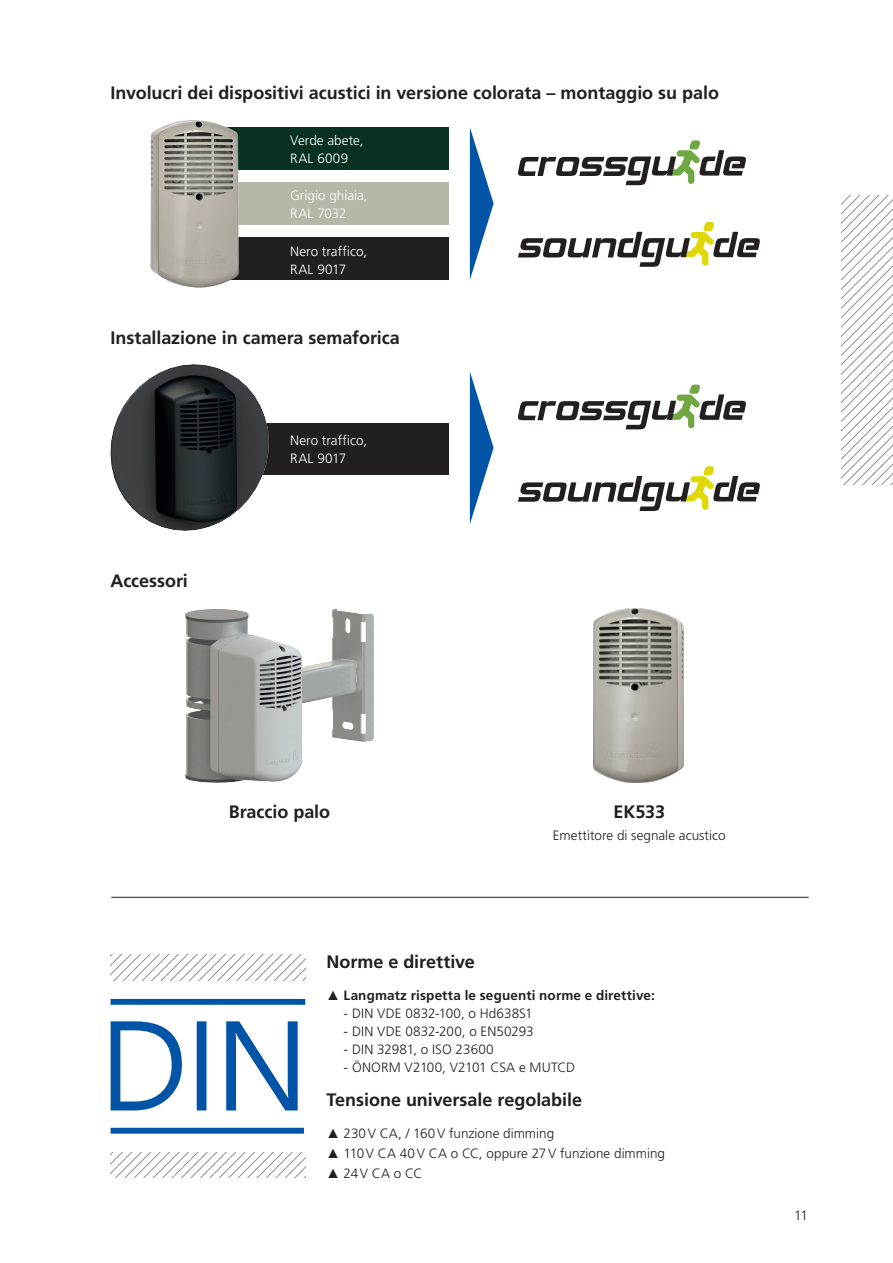
<style>
.page{position:relative;width:893px;height:1263px;background:#fff}
.page>*{position:absolute;margin:0;border:0;box-sizing:border-box;transform-origin:0 0}
.Subheadline{font:700 18px "Frutiger LT Pro";letter-spacing:-.005em;color:#231f20}
.Fließtext{font:300 13.5px "Frutiger LT Pro";letter-spacing:.005em;color:#231f20}
.Fließtext-2{font:300 13.5px/18px "Frutiger LT Pro";color:#fff}
.t1{font:700 13.5px "Frutiger LT Pro";letter-spacing:.01em;color:#231f20}
.s1{font-family:"Arial";font-weight:400}
</style>
<div class="page">
<svg style="left:518px;top:140px;width:228px;height:45px"></svg>
<svg style="left:518px;top:385px;width:228px;height:44px"></svg>
<div style="left:194px;top:182px;width:255px;height:43px;background:#b6b7a9"></div>
<div style="left:199px;top:237px;width:250px;height:43px;background:#231f20"></div>
<div style="left:225px;top:423px;width:224px;height:51px;background:#231f20"></div>
<svg style="left:518px;top:222px;width:242px;height:45px"></svg>
<svg style="left:518px;top:466px;width:242px;height:45px"></svg>
<img style="left:186px;top:608px;width:187px;height:175px">
<img style="left:111px;top:365px;width:158px;height:166px">
<div style="left:194px;top:127px;width:255px;height:43px;background:#083122"></div>
<img style="left:150px;top:120px;width:89px;height:167px">
<img style="left:594px;top:608px;width:90px;height:175px">
<hr style="left:111px;top:897px;width:698px;height:1px;background:#231f20">
<svg style="left:470px;top:128px;width:24px;height:152px"></svg>
<svg style="left:470px;top:372px;width:24px;height:152px"></svg>
<svg style="left:842px;top:196px;width:51px;height:289px"></svg>
<div style="left:111px;top:999px;width:194px;height:6px;background:#0154a6"></div>
<div style="left:111px;top:1128px;width:193px;height:6px;background:#0154a6"></div>
<svg style="left:111px;top:1021px;width:187px;height:89px"></svg>
<svg style="left:111px;top:955px;width:194px;height:25px"></svg>
<svg style="left:111px;top:1152px;width:194px;height:26px"></svg>
<p class="Subheadline" style="left:111px;top:82px;width:610px">Involucri dei dispositivi acustici in versione colorata – montaggio su palo</p>
<p class="Fließtext-2" style="left:290px;top:131px;width:75px">Verde abete,<br>RAL 6009</p>
<p class="Fließtext-2" style="left:290px;top:186px;width:79px">Grigio ghiaia,<br>RAL 7032</p>
<p class="Fließtext-2" style="left:290px;top:242px;width:78px">Nero traffico,<br>RAL 9017</p>
<p class="Subheadline" style="left:111px;top:327px;width:291px">Installazione in camera semaforica</p>
<p class="Subheadline" style="left:111px;top:570px;width:79px">Accessori</p>
<p class="Fließtext-2" style="left:290px;top:431px;width:78px">Nero traffico,<br>RAL 9017</p>
<p class="Subheadline" style="left:229px;top:801px;width:103px">Braccio palo</p>
<p class="Subheadline" style="left:613px;top:801px;width:53px">EK533</p>
<p class="Fließtext" style="left:553px;top:827px;width:174px">Emettitore di segnale acustico</p>
<p class="Subheadline" style="left:326px;top:951px;width:150px">Norme e direttive</p>
<p class="t1" style="left:326px;top:987px;width:330px"><span class="s1">▲</span> Langmatz rispetta le seguenti norme e direttive:</p>
<p class="Fließtext" style="left:343px;top:1005px;width:191px">- DIN VDE 0832-100, o Hd638S1</p>
<p class="Fließtext" style="left:343px;top:1023px;width:192px">- DIN VDE 0832-200, o EN50293</p>
<p class="Fließtext" style="left:343px;top:1041px;width:152px">- DIN 32981, o ISO 23600</p>
<p class="Fließtext" style="left:343px;top:1059px;width:233px">- ÖNORM V2100, V2101 CSA e MUTCD</p>
<p class="Subheadline" style="left:326px;top:1089px;width:257px">Tensione universale regolabile</p>
<p class="Fließtext" style="left:326px;top:1125px;width:229px"><span class="s1">▲</span> 230V CA, / 160V funzione dimming</p>
<p class="Fließtext" style="left:326px;top:1145px;width:340px"><span class="s1">▲</span> 110V CA 40V CA o CC, oppure 27V funzione dimming</p>
<p class="Fließtext" style="left:326px;top:1165px;width:97px"><span class="s1">▲</span> 24V CA o CC</p>
<p class="Fließtext" style="left:794px;top:1208px;width:15px">11</p>
</div>
